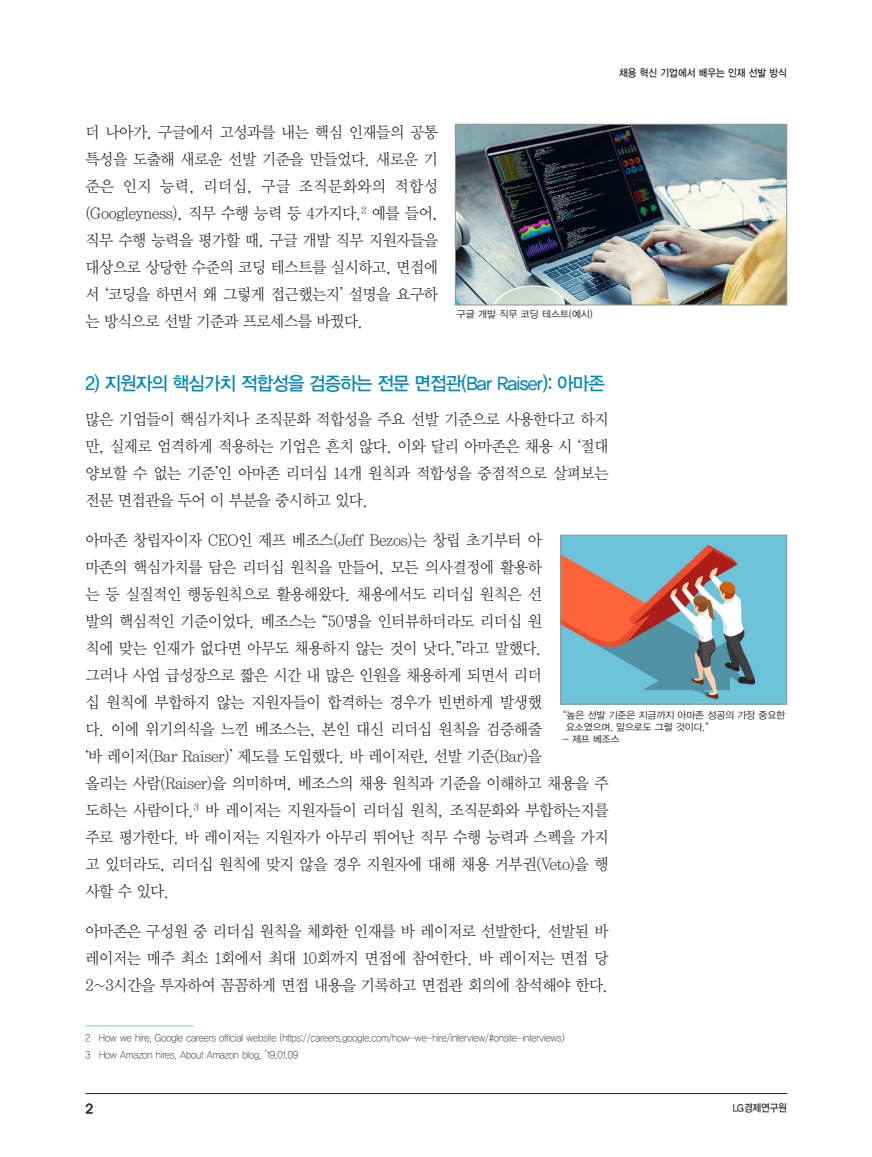
<style>
.page{position:relative;width:872px;height:1157px;background:#fff}
.page>*{position:absolute;margin:0;border:0;box-sizing:border-box;transform-origin:0 0}
._2__괄호제목{font:18.75px "YDVYGO13";letter-spacing:-.04em;color:#0085b8;scale:.95 1}
._3__본문1{font:15.9px/27px "YDVY Mj O12";letter-spacing:-.03em;color:#231f20;text-align:justify;scale:.95 1}
.t1{font:13.5px "YDV Yhead M";color:#231f20}
.주석{font:10.5px "YDVYGO11";color:#231f20;scale:.9 1}
.t2{font:10.5px "YDVYGO13";color:#231f20;scale:.9 1}
.사진_설명{font:9.75px/12px "YDVYGO12";letter-spacing:-.01em;color:#231f20}
</style>
<div class="page">
<hr style="left:85px;top:1093px;width:702px;height:1px;background:#231f20">
<hr style="left:85px;top:1025px;width:108px;height:1px;background:#6bcff6">
<img style="left:457px;top:126px;width:328px;height:177px">
<div style="left:455px;top:124px;width:332px;height:181px;border:1px solid #939598"></div>
<img style="left:562px;top:537px;width:223px;height:165px">
<div style="left:560px;top:535px;width:227px;height:169px;border:1px solid #939598"></div>
<p class="_3__본문1" style="left:85px;top:118px;width:373px">더 나아가, 구글에서 고성과를 내는 핵심 인재들의 공통 특성을 도출해 새로운 선발 기준을 만들었다. 새로운 기 준은 인지 능력, 리더십, 구글 조직문화와의 적합성 (Googleyness), 직무 수행 능력 등 4가지다.<sup>2</sup> 예를 들어, 직무 수행 능력을 평가할 때, 구글 개발 직무 지원자들을 대상으로 상당한 수준의 코딩 테스트를 실시하고, 면접에 서 ‘코딩을 하면서 왜 그렇게 접근했는지’ 설명을 요구하 는 방식으로 선발 기준과 프로세스를 바꿨다.</p>
<p class="사진_설명" style="left:457px;top:307px;width:137px">구글 개발 직무 코딩 테스트(예시)</p>
<p class="t2" style="left:619px;top:66px;width:188px">채용 혁신 기업에서 배우는 인재 선발 방식</p>
<p class="_2__괄호제목" style="left:85px;top:371px;width:548px">2) 지원자의 핵심가치 적합성을 검증하는 전문 면접관(Bar Raiser): 아마존</p>
<p class="_3__본문1" style="left:85px;top:405px;width:552px">많은 기업들이 핵심가치나 조직문화 적합성을 주요 선발 기준으로 사용한다고 하지 만, 실제로 엄격하게 적용하는 기업은 흔치 않다. 이와 달리 아마존은 채용 시 ‘절대 양보할 수 없는 기준’인 아마존 리더십 14개 원칙과 적합성을 중점적으로 살펴보는 전문 면접관을 두어 이 부분을 중시하고 있다.</p>
<p class="_3__본문1" style="left:85px;top:526px;width:552px;text-align:left">아마존 창립자이자 CEO인 제프 베조스(Jeff Bezos)는 창립 초기부터 아<br>마존의 핵심가치를 담은 리더십 원칙을 만들어, 모든 의사결정에 활용하<br>는 등 실질적인 행동원칙으로 활용해왔다. 채용에서도 리더십 원칙은 선<br>발의 핵심적인 기준이었다. 베조스는 “50명을 인터뷰하더라도 리더십 원<br>칙에 맞는 인재가 없다면 아무도 채용하지 않는 것이 낫다.”라고 말했다.<br>그러나 사업 급성장으로 짧은 시간 내 많은 인원을 채용하게 되면서 리더<br>십 원칙에 부합하지 않는 지원자들이 합격하는 경우가 빈번하게 발생했<br>다. 이에 위기의식을 느낀 베조스는, 본인 대신 리더십 원칙을 검증해줄<br>‘바 레이저(Bar Raiser)’ 제도를 도입했다. 바 레이저란, 선발 기준(Bar)을<br>올리는 사람(Raiser)을 의미하며, 베조스의 채용 원칙과 기준을 이해하고 채용을 주 도하는 사람이다.<sup>3</sup> 바 레이저는 지원자들이 리더십 원칙, 조직문화와 부합하는지를 주로 평가한다. 바 레이저는 지원자가 아무리 뛰어난 직무 수행 능력과 스펙을 가지 고 있더라도, 리더십 원칙에 맞지 않을 경우 지원자에 대해 채용 거부권(Veto)을 행 사할 수 있다.</p>
<p class="_3__본문1" style="left:85px;top:917px;width:552px">아마존은 구성원 중 리더십 원칙을 체화한 인재를 바 레이저로 선발한다. 선발된 바 레이저는 매주 최소 1회에서 최대 10회까지 면접에 참여한다. 바 레이저는 면접 당 2~3시간을 투자하여 꼼꼼하게 면접 내용을 기록하고 면접관 회의에 참석해야 한다.</p>
<p class="주석" style="left:85px;top:1030px;width:534px">2　How we hire, Google careers official website (https://careers.google.com/how-we-hire/interview/#onsite-interviews)</p>
<p class="주석" style="left:85px;top:1047px;width:238px">3　How Amazon hires, About Amazon blog, ’19.01.09</p>
<p class="사진_설명" style="left:566px;top:708px;width:221px;text-indent:-3px">“높은 선발 기준은 지금까지 아마존 성공의 가장 중요한 요소였으며, 앞으로도 그럴 것이다.”</p>
<p class="사진_설명" style="left:563px;top:732px;width:59px">- 제프 베조스</p>
<p class="t1" style="left:85px;top:1102px;width:9px">2</p>
<p class="t2" style="left:733px;top:1101px;width:61px">LG경제연구원</p>
</div>
